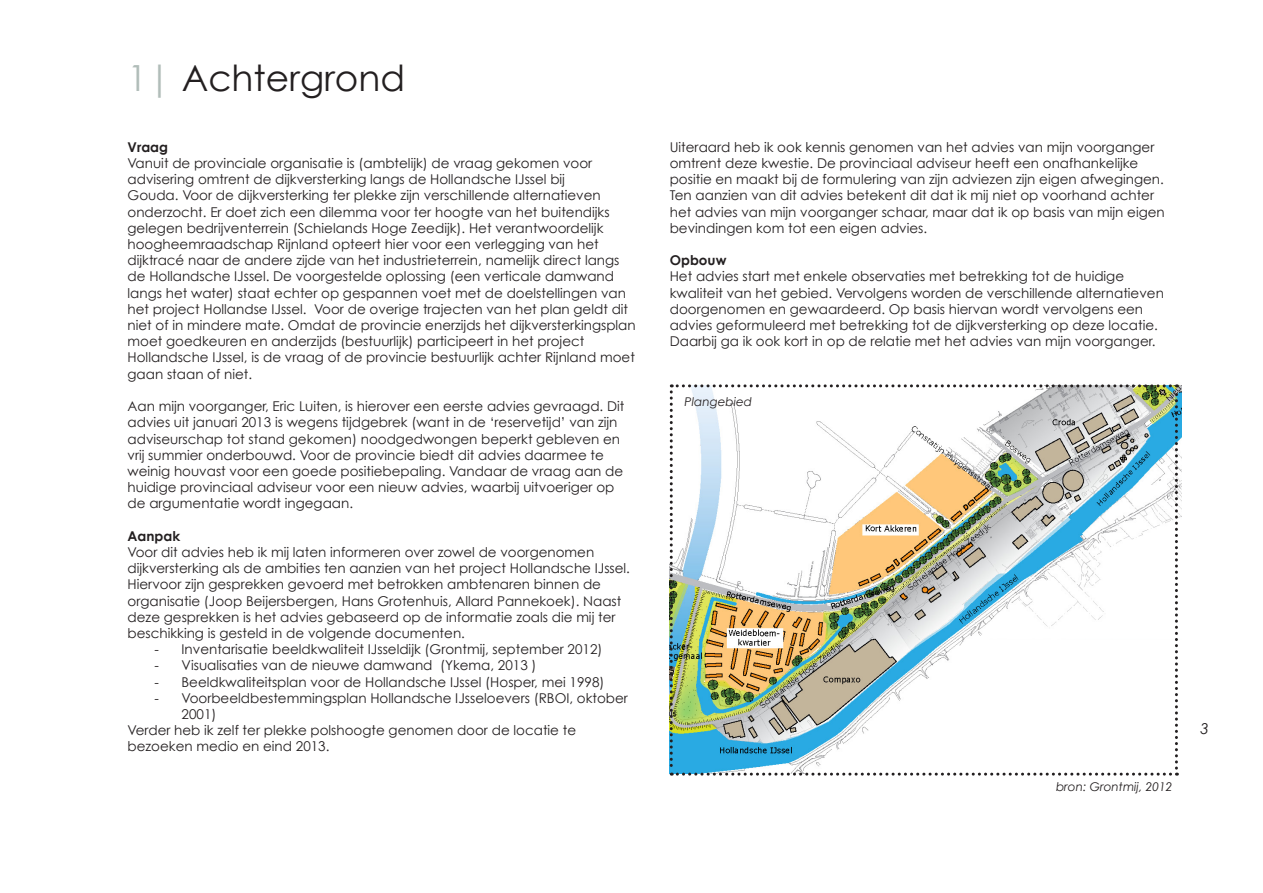
<style>
.page{position:relative;width:1263px;height:893px;background:#fff}
.page>*{position:absolute;margin:0;border:0;box-sizing:border-box;transform-origin:0 0}
.t1{font:36px "Century Gothic";color:#231f20}
.t2{font:italic 15px "Century Gothic";color:#231f20}
.t3{font:13.5px/16.2px "Century Gothic";color:#231f20}
.t4{font:700 13.5px "Century Gothic";color:#231f20}
.t5{font:italic 12px "Century Gothic";color:#231f20}
.s1{color:#b1bdb9}
</style>
<div class="page">
<svg style="left:670px;top:384px;width:508px;height:392px"></svg>
<h1 class="t1" style="left:128px;top:56px;width:279px"><span class="s1">1|</span> Achtergrond</h1>
<p class="t4" style="left:128px;top:138px;width:42px">Vraag</p>
<p class="t3" style="left:128px;top:155px;width:510px">Vanuit de provinciale organisatie is (ambtelijk) de vraag gekomen voor advisering omtrent de dijkversterking langs de Hollandsche IJssel bij<br>Gouda. Voor de dijkversterking ter plekke zijn verschillende alternatieven onderzocht. Er doet zich een dilemma voor ter hoogte van het buitendijks gelegen bedrijventerrein (Schielands Hoge Zeedijk). Het verantwoordelijk hoogheemraadschap Rijnland opteert hier voor een verlegging van het dijktracé naar de andere zijde van het industrieterrein, namelijk direct langs de Hollandsche IJssel. De voorgestelde oplossing (een verticale damwand langs het water) staat echter op gespannen voet met de doelstellingen van het project Hollandse IJssel. Voor de overige trajecten van het plan geldt dit niet of in mindere mate. Omdat de provincie enerzijds het dijkversterkingsplan moet goedkeuren en anderzijds (bestuurlijk) participeert in het project Hollandsche IJssel, is de vraag of de provincie bestuurlijk achter Rijnland moet gaan staan of niet.</p>
<p class="t3" style="left:128px;top:398px;width:498px">Aan mijn voorganger, Eric Luiten, is hierover een eerste advies gevraagd. Dit advies uit januari 2013 is wegens tijdgebrek (want in de ‘reservetijd’ van zijn adviseurschap tot stand gekomen) noodgedwongen beperkt gebleven en vrij summier onderbouwd. Voor de provincie biedt dit advies daarmee te weinig houvast voor een goede positiebepaling. Vandaar de vraag aan de huidige provinciaal adviseur voor een nieuw advies, waarbij uitvoeriger op de argumentatie wordt ingegaan.</p>
<p class="t4" style="left:128px;top:527px;width:54px">Aanpak</p>
<p class="t3" style="left:128px;top:544px;width:504px">Voor dit advies heb ik mij laten informeren over zowel de voorgenomen dijkversterking als de ambities ten aanzien van het project Hollandsche IJssel.<br>Hiervoor zijn gesprekken gevoerd met betrokken ambtenaren binnen de organisatie (Joop Beijersbergen, Hans Grotenhuis, Allard Pannekoek). Naast deze gesprekken is het advies gebaseerd op de informatie zoals die mij ter beschikking is gesteld in de volgende documenten.</p>
<p class="t3" style="left:155px;top:641px;width:449px">- Inventarisatie beeldkwaliteit IJsseldijk (Grontmij, september 2012)</p>
<p class="t3" style="left:155px;top:657px;width:383px">- Visualisaties van de nieuwe damwand (Ykema, 2013 )</p>
<p class="t3" style="left:155px;top:673px;width:451px">- Beeldkwaliteitsplan voor de Hollandsche IJssel (Hosper, mei 1998)</p>
<p class="t3" style="left:155px;top:689px;width:475px">- Voorbeeldbestemmingsplan Hollandsche IJsseloevers (RBOI, oktober</p>
<p class="t3" style="left:182px;top:706px;width:36px">2001)</p>
<p class="t3" style="left:128px;top:722px;width:450px">Verder heb ik zelf ter plekke polshoogte genomen door de locatie te</p>
<p class="t3" style="left:128px;top:738px;width:203px">bezoeken medio en eind 2013.</p>
<p class="t3" style="left:670px;top:139px;width:497px">Uiteraard heb ik ook kennis genomen van het advies van mijn voorganger omtrent deze kwestie. De provinciaal adviseur heeft een onafhankelijke positie en maakt bij de formulering van zijn adviezen zijn eigen afwegingen.<br>Ten aanzien van dit advies betekent dit dat ik mij niet op voorhand achter het advies van mijn voorganger schaar, maar dat ik op basis van mijn eigen bevindingen kom tot een eigen advies.</p>
<p class="t4" style="left:670px;top:252px;width:58px">Opbouw</p>
<p class="t3" style="left:670px;top:268px;width:496px">Het advies start met enkele observaties met betrekking tot de huidige kwaliteit van het gebied. Vervolgens worden de verschillende alternatieven doorgenomen en gewaardeerd. Op basis hiervan wordt vervolgens een advies geformuleerd met betrekking tot de dijkversterking op deze locatie.<br>Daarbij ga ik ook kort in op de relatie met het advies van mijn voorganger.</p>
<p class="t5" style="left:685px;top:394px;width:69px">Plangebied</p>
<p class="t5" style="left:1056px;top:780px;width:118px">bron: Grontmij, 2012</p>
<p class="t2" style="left:1200px;top:720px;width:10px">3</p>
</div>
